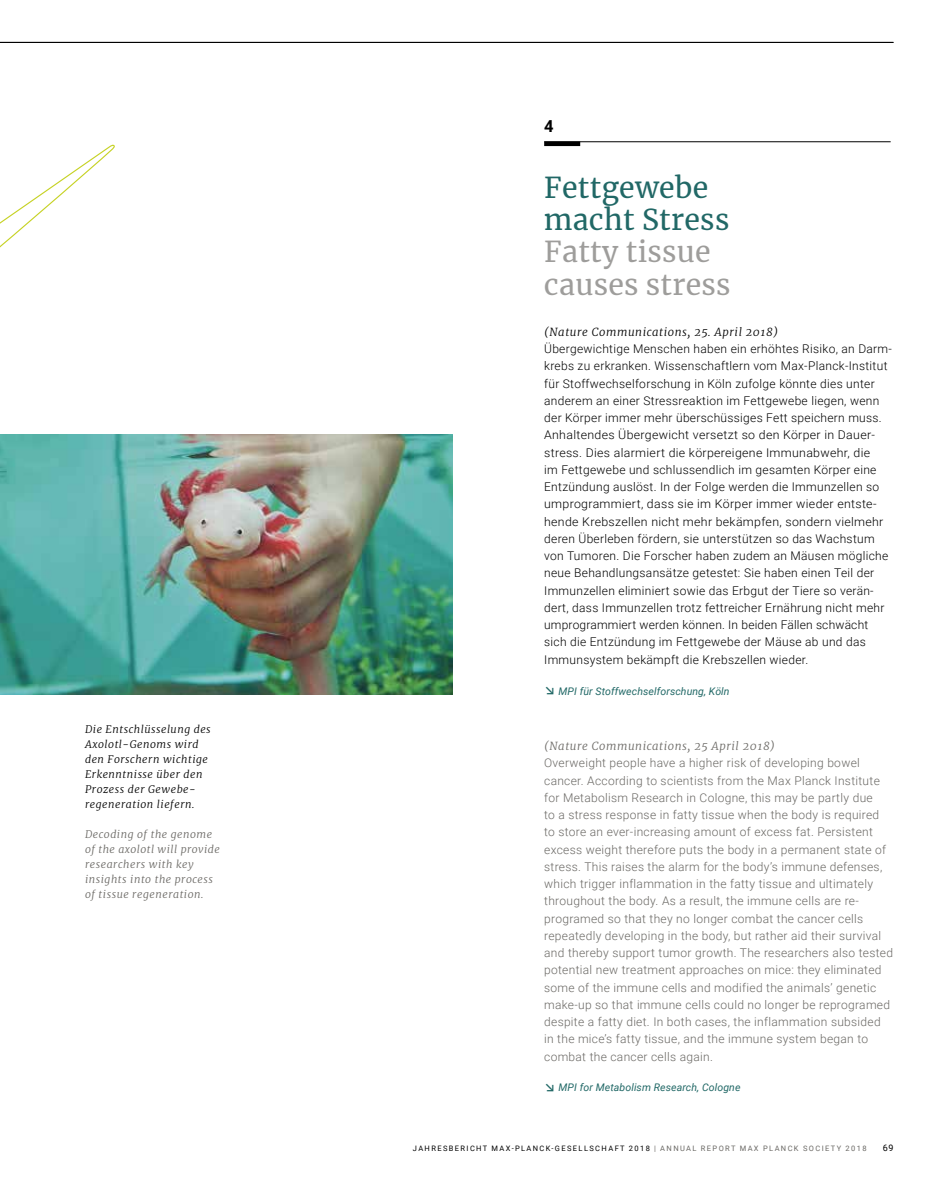
<style>
.page{position:relative;width:936px;height:1191px;background:#fff}
.page>*{position:absolute;margin:0;border:0;box-sizing:border-box;transform-origin:0 0}
.t1{font:28.5px/32.2px "Merriweather";letter-spacing:.01em;color:#9e9d9b}
.t2{font:28.5px/32.2px "Merriweather";letter-spacing:.01em;color:#216866}
.t3{font:700 16.5px "Roboto";color:#000}
.t4{font:300 12px/17.2px "Roboto";letter-spacing:.025em;color:#000}
.t5{font:300 12px/17.2px "Roboto";letter-spacing:.025em;color:#6a6864}
.t6{font:italic 300 11.25px "Merriweather";letter-spacing:.05em;color:#000}
.t7{font:italic 300 11.25px "Merriweather";letter-spacing:.05em;color:#6a6864}
.t8{font:italic 300 10.5px/15px "Merriweather";letter-spacing:.05em;color:#000}
.t9{font:italic 300 10.5px/15px "Merriweather";letter-spacing:.05em;color:#6a6864}
.t10{font:italic 10.5px "Roboto";letter-spacing:.01em;color:#216866}
.t11{font:9px "Roboto";color:#000}
.t12{font:7.5px "Roboto";letter-spacing:.185em;color:#000}
.s1{font-family:"Merriweather";font-size:15.75px}
.s2{color:#6a6864}
</style>
<div class="page">
<hr style="left:0;top:42px;width:893px;height:1px;background:#000">
<hr style="left:544px;top:142px;width:36px;height:4px;background:#000">
<hr style="left:544px;top:141px;width:346px;height:1px;background:#000">
<img style="left:0;top:434px;width:452px;height:260px">
<svg style="left:0;top:144px;width:115px;height:372px"></svg>
<p class="t8" style="left:85px;top:721px;width:127px">Die Entschlüsselung des<br>Axolotl-Genoms wird den Forschern wichtige<br>Erkenntnisse über den<br>Prozess der Gewebe&shy;regeneration liefern.</p>
<p class="t9" style="left:85px;top:826px;width:136px">Decoding of the genome of the axolotl will provide researchers with key insights into the process of tissue regeneration.</p>
<h2 class="t3" style="left:544px;top:115px;width:11px">4</h2>
<h1 class="t2" style="left:544px;top:170px;width:187px">Fettgewebe macht Stress</h1>
<h1 class="t1" style="left:544px;top:235px;width:188px">Fatty tissue causes stress</h1>
<p class="t6" style="left:544px;top:324px;width:235px">(Nature Communications, 25. April 2018)</p>
<p class="t4" style="left:544px;top:340px;width:349px">Übergewichtige Menschen haben ein erhöhtes Risiko, an Darm&shy;krebs zu erkranken. Wissenschaftlern vom Max-Planck-Institut für Stoffwechselforschung in Köln zufolge könnte dies unter anderem an einer Stressreaktion im Fettgewebe liegen, wenn der Körper immer mehr überschüssiges Fett speichern muss.<br>Anhaltendes Übergewicht versetzt so den Körper in Dauer&shy;stress. Dies alarmiert die körpereigene Immunabwehr, die<br>im Fettgewebe und schlussendlich im gesamten Körper eine Entzündung auslöst. In der Folge werden die Immunzellen so umprogrammiert, dass sie im Körper immer wieder entste&shy;hende Krebszellen nicht mehr bekämpfen, sondern vielmehr deren Überleben fördern, sie unterstützen so das Wachstum von Tumoren. Die Forscher haben zudem an Mäusen mögliche neue Behandlungsansätze getestet: Sie haben einen Teil der Immunzellen eliminiert sowie das Erbgut der Tiere so verän&shy;dert, dass Immunzellen trotz fettreicher Ernährung nicht mehr umprogrammiert werden können. In beiden Fällen schwächt sich die Entzündung im Fettgewebe der Mäuse ab und das Immunsystem bekämpft die Krebszellen wieder.</p>
<p class="t10" style="left:544px;top:683px;width:187px"><span class="s1">↘</span> MPI für Stoffwechselforschung, Köln</p>
<p class="t7" style="left:544px;top:738px;width:232px">(Nature Communications, 25 April 2018)</p>
<p class="t5" style="left:544px;top:754px;width:350px">Overweight people have a higher risk of developing bowel cancer. According to scientists from the Max Planck Institute for Metabolism Research in Cologne, this may be partly due<br>to a stress response in fatty tissue when the body is required<br>to store an ever-increasing amount of excess fat. Persistent excess weight therefore puts the body in a permanent state of stress. This raises the alarm for the body’s immune defenses, which trigger inflammation in the fatty tissue and ultimately throughout the body. As a result, the immune cells are re&shy;programed so that they no longer combat the cancer cells repeatedly developing in the body, but rather aid their survival and thereby support tumor growth. The researchers also tested potential new treatment approaches on mice: they eliminated some of the immune cells and modified the animals’ genetic make-up so that immune cells could no longer be reprogramed despite a fatty diet. In both cases, the inflammation subsided in the mice’s fatty tissue, and the immune system began to combat the cancer cells again.</p>
<p class="t10" style="left:544px;top:1080px;width:198px"><span class="s1">↘</span> MPI for Metabolism Research, Cologne</p>
<p class="t12" style="left:413px;top:1143px;width:455px">JAHRESBERICHT MAX-PLANCK-GESELLSCHAFT 2018 <span class="s2">| ANNUAL REPORT MAX PLANCK SOCIETY 2018</span></p>
<p class="t11" style="left:882px;top:1141px;width:12px">69</p>
</div>
